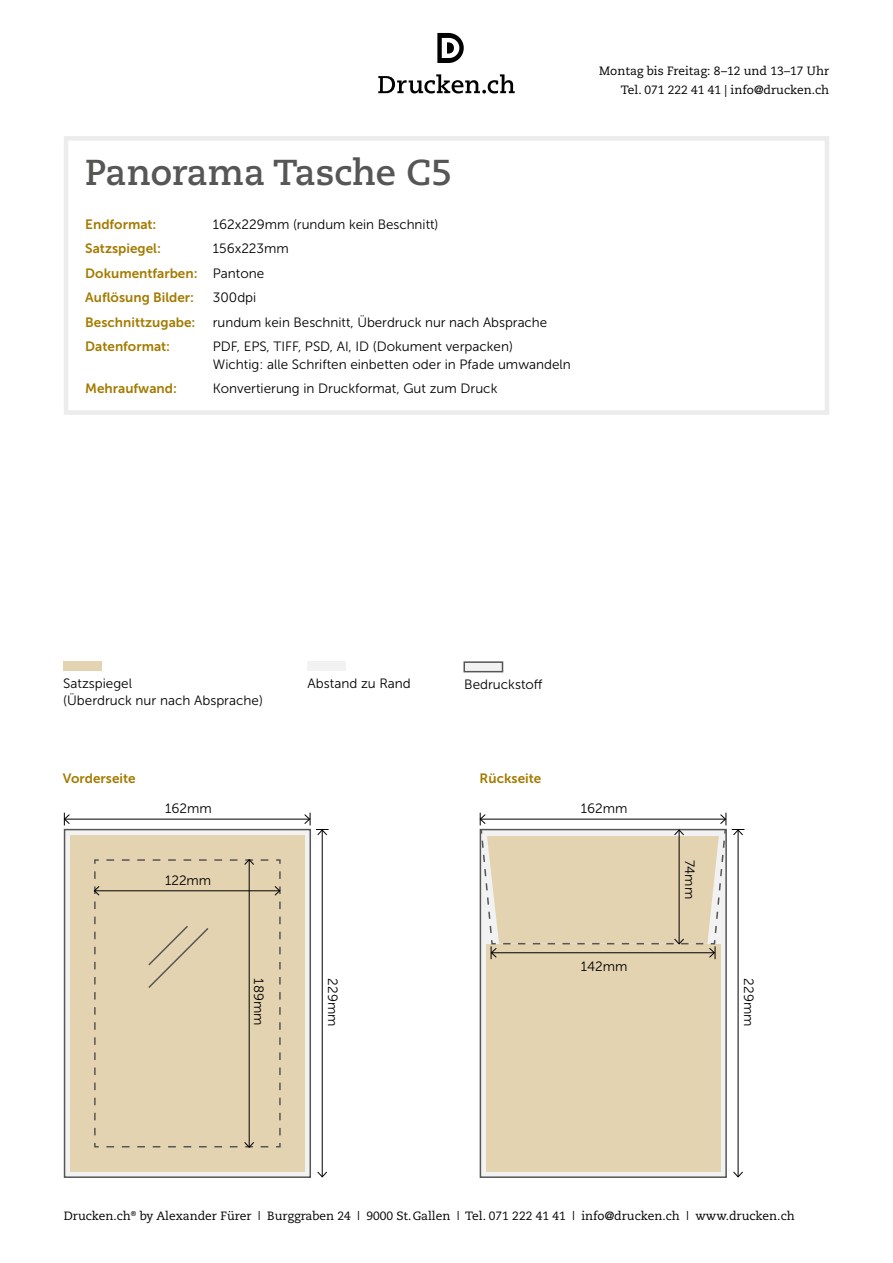
<style>
.page{position:relative;width:893px;height:1263px;background:#fff}
.page>*{position:absolute;margin:0;border:0;box-sizing:border-box;transform-origin:0 0}
.t1{font:700 36px "Caecilia";color:#565655}
.t2{font:13.5px/18px "Museo Sans 300";color:#000}
.t3{font:13.5px/24.5px "Museo Sans 700";color:#a47b00}
.t4{font:12px/18.8px "Caecilia";color:#000;text-align:right}
.s1{font-family:"Museo Sans 300";color:#000}
.s2{font-family:"Futura Std";font-weight:300;font-stretch:condensed}
</style>
<div class="page">
<svg style="left:378px;top:74px;width:137px;height:20px"></svg>
<svg style="left:437px;top:33px;width:27px;height:30px"></svg>
<div style="left:480px;top:829px;width:247px;height:349px;background:#f2f2f2;border:2px solid #565655"></div>
<div style="left:486px;top:944px;width:235px;height:227px;background:#e4d3b0"></div>
<div style="left:64px;top:136px;width:765px;height:279px;border:4px solid #ececec"></div>
<hr style="left:322px;top:830px;width:1px;height:347px;background:#000">
<svg style="left:317px;top:1171px;width:10px;height:6px"></svg>
<hr style="left:738px;top:830px;width:1px;height:347px;background:#000">
<svg style="left:733px;top:1171px;width:10px;height:6px"></svg>
<div style="left:64px;top:829px;width:247px;height:349px;background:#f2f2f2;border:2px solid #565655"></div>
<hr style="left:64px;top:819px;width:246px;height:1px;background:#000">
<svg style="left:64px;top:813px;width:6px;height:12px"></svg>
<svg style="left:304px;top:813px;width:25px;height:22px"></svg>
<div style="left:70px;top:835px;width:235px;height:336px;background:#e4d3b0"></div>
<div style="left:63px;top:661px;width:39px;height:10px;background:#e4d3b0"></div>
<div style="left:463px;top:661px;width:40px;height:11px;background:#f2f2f2;border:2px solid #565655"></div>
<div style="left:308px;top:661px;width:38px;height:10px;background:#f2f2f2"></div>
<svg style="left:93px;top:859px;width:188px;height:289px"></svg>
<svg style="left:147px;top:924px;width:63px;height:66px"></svg>
<hr style="left:249px;top:860px;width:1px;height:287px;background:#000">
<svg style="left:103px;top:859px;width:165px;height:6px"></svg>
<svg style="left:106px;top:1142px;width:166px;height:6px"></svg>
<hr style="left:94px;top:890px;width:186px;height:1px;background:#000">
<svg style="left:94px;top:871px;width:6px;height:268px"></svg>
<svg style="left:274px;top:867px;width:7px;height:268px"></svg>
<svg style="left:480px;top:813px;width:264px;height:146px"></svg>
<h1 class="t1" style="left:85px;top:152px;width:369px">Panorama Tasche C5</h1>
<p class="t3" style="left:85px;top:212px;width:73px">Endformat:</p>
<p class="t2" style="left:213px;top:215px;width:227px">162x229mm (rundum kein Beschnitt)</p>
<p class="t3" style="left:85px;top:236px;width:77px">Satzspiegel:</p>
<p class="t2" style="left:213px;top:240px;width:78px">156x223mm</p>
<p class="t3" style="left:85px;top:261px;width:181px">Dokumentfarben: <span class="s1">Pantone<br></span>Auflösung Bilder:</p>
<p class="t2" style="left:213px;top:289px;width:45px">300dpi</p>
<p class="t3" style="left:85px;top:310px;width:112px">Beschnittzugabe:</p>
<p class="t2" style="left:213px;top:313px;width:336px">rundum kein Beschnitt, Überdruck nur nach Absprache</p>
<p class="t3" style="left:85px;top:334px;width:86px">Datenformat:</p>
<p class="t2" style="left:213px;top:337px;width:360px">PDF, EPS, TIFF, PSD, AI, ID (Dokument verpacken)<br>Wichtig: alle Schriften einbetten oder in Pfade umwandeln</p>
<p class="t3" style="left:85px;top:376px;width:93px">Mehraufwand:</p>
<p class="t2" style="left:213px;top:380px;width:286px">Konvertierung in Druckformat, Gut zum Druck</p>
<p class="t4" style="left:599px;top:61px;width:231px">Montag bis Freitag: 8–12 und 13–17 Uhr<br>Tel. 071 222 41 41 | info@drucken.ch</p>
<p class="t2" style="left:63px;top:676px;width:201px;line-height:16.5px">Satzspiegel<br>(Überdruck nur nach Absprache)</p>
<p class="t2" style="left:308px;top:675px;width:105px">Abstand zu Rand</p>
<p class="t2" style="left:464px;top:676px;width:80px">Bedruckstoff</p>
<p class="t3" style="left:63px;top:766px;width:74px">Vorderseite</p>
<p class="t3" style="left:480px;top:766px;width:63px">Rückseite</p>
<p class="t2" style="left:165px;top:800px;width:48px">162mm</p>
<p class="t2" style="left:581px;top:800px;width:48px">162mm</p>
<p class="t2" style="left:165px;top:871px;width:48px">122mm</p>
<p class="t2" style="left:581px;top:958px;width:48px">142mm</p>
<p class="t2" style="left:699px;top:859px;width:41px;rotate:90deg">74mm</p>
<p class="t2" style="left:268px;top:978px;width:49px;rotate:90deg">189mm</p>
<p class="t2" style="left:342px;top:978px;width:50px;rotate:90deg">229mm</p>
<p class="t2" style="left:758px;top:978px;width:50px;rotate:90deg">229mm</p>
<p class="t4" style="left:64px;top:1207px;width:732px">Drucken.ch<sup>®</sup> by Alexander Fürer <span class="s2">I</span> Burggraben 24 <span class="s2">I</span> 9000 St.Gallen <span class="s2">I</span> Tel. 071 222 41 41 <span class="s2">I</span> info@drucken.ch <span class="s2">I</span> www.drucken.ch</p>
</div>
